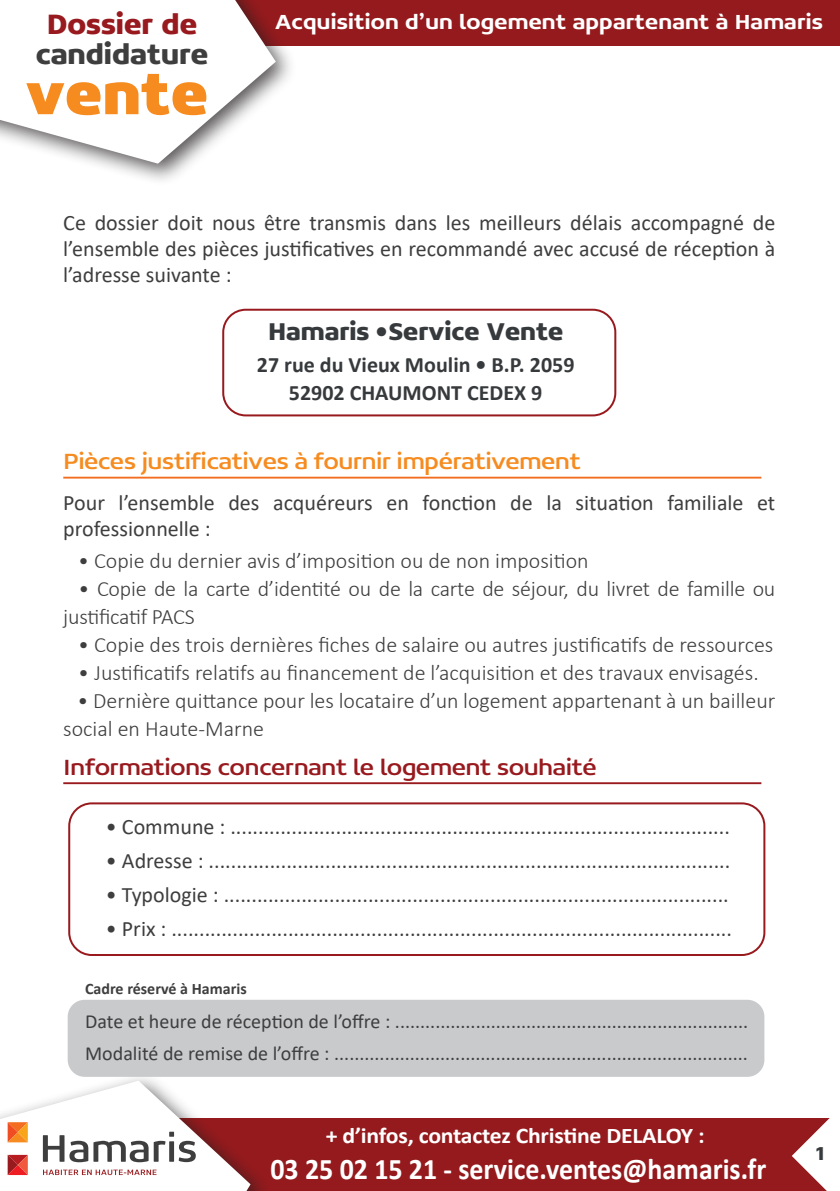
<style>
.page{position:relative;width:840px;height:1191px;background:#fff}
.page>*{position:absolute;margin:0;border:0;box-sizing:border-box;transform-origin:0 0}
.t1{font:800 62px "Concord";color:#f68b1f}
.t2{font:700 30px "Calibri";color:#fff;scale:.93 1}
.t3{font:700 30px "Concord";color:#3e3e3f}
.t4{font:700 30px "Concord";color:#981a1e}
.t5{font:700 26px "Concord";color:#373a3c}
.t6{font:24px "Concord";color:#f68b1f;scale:1.05 1}
.t7{font:24px "Concord";color:#981a1e;scale:1.05 1}
.t8{font:700 22.4px "Calibri";letter-spacing:-.01em;color:#fff;scale:1.06 1}
.t9{font:22px/26px "Calibri";color:#3e3e3f;text-align:justify}
.t10{font:300 22px/28px "Calibri";color:#3e3e3f}
.t11{font:700 22px/28px "Calibri";color:#373a3c;text-align:center}
.t12{font:500 22px "Concord";letter-spacing:.01em;color:#fff;scale:1.05 1}
.t13{font:20px/32px "Calibri";color:#3e3e3f}
.t14{font:700 20px "Concord";color:#383b3d}
.t15{font:700 16px "Calibri";color:#3e3e3f}
</style>
<div class="page">
<div style="left:0;top:0;width:839px;height:45px;background:#951a1d"></div>
<hr style="left:63px;top:477px;width:698px;height:1px;background:#f36e21">
<hr style="left:63px;top:782px;width:698px;height:2px;background:#981a1e">
<div style="left:130px;top:1118px;width:709px;height:73px;background:#951a1d"></div>
<div style="left:0;top:1070px;width:273px;height:121px;background:#231f20;opacity:.75"></div>
<svg style="left:0;top:1080px;width:250px;height:111px"></svg>
<div style="left:0;top:0;width:297px;height:187px;background:#231f20;opacity:.75"></div>
<svg style="left:0;top:0;width:276px;height:164px"></svg>
<div style="left:222px;top:309px;width:394px;height:107px;border:2px solid #981a1e;border-radius:23px"></div>
<div style="left:68px;top:802px;width:697px;height:154px;border:2px solid #981a1e;border-radius:23px"></div>
<div style="left:68px;top:999px;width:696px;height:77px;background:#c8cacc;border-radius:17px"></div>
<svg style="left:792px;top:1118px;width:47px;height:73px"></svg>
<h2 class="t4" style="left:47px;top:6px;width:152px">Dossier de</h2>
<h2 class="t3" style="left:36px;top:36px;width:174px">candidature</h2>
<h1 class="t1" style="left:26px;top:55px;width:184px">vente</h1>
<p class="t12" style="left:275px;top:8px;width:523px">Acquisition d’un logement appartenant à Hamaris</p>
<p class="t9" style="left:63px;top:209px;width:713px">Ce dossier doit nous être transmis dans les meilleurs délais accompagné de l’ensemble des pièces justificatives en recommandé avec accusé de réception à l’adresse suivante :</p>
<p class="t5" style="left:268px;top:315px;width:296px">Hamaris •Service Vente</p>
<p class="t11" style="left:257px;top:350px;width:319px">27 rue du Vieux Moulin • B.P. 2059<br>52902 CHAUMONT CEDEX 9</p>
<p class="t6" style="left:64px;top:447px;width:493px">Pièces justificatives à fournir impérativement</p>
<p class="t9" style="left:63px;top:489px;width:713px">Pour l’ensemble des acquéreurs en fonction de la situation familiale et professionnelle :</p>
<p class="t10" style="left:78px;top:546px;width:511px">• Copie du dernier avis d’imposition ou de non imposition</p>
<p class="t10" style="left:63px;top:574px;width:713px;text-indent:15px">• Copie de la carte d’identité ou de la carte de séjour, du livret de famille ou justificatif PACS</p>
<p class="t10" style="left:78px;top:630px;width:696px">• Copie des trois dernières fiches de salaire ou autres justificatifs de ressources</p>
<p class="t10" style="left:78px;top:658px;width:681px">• Justificatifs relatifs au financement de l’acquisition et des travaux envisagés.</p>
<p class="t10" style="left:63px;top:686px;width:713px;text-indent:14px">• Dernière quittance pour les locataire d’un logement appartenant à un bailleur social en Haute-Marne</p>
<p class="t7" style="left:64px;top:752px;width:508px">Informations concernant le logement souhaité</p>
<p class="t9" style="left:106px;top:813px;width:625px">• Commune : ..........................................................................................</p>
<p class="t9" style="left:106px;top:847px;width:625px">• Adresse : ..............................................................................................</p>
<p class="t9" style="left:106px;top:881px;width:624px">• Typologie : ...........................................................................................</p>
<p class="t9" style="left:106px;top:915px;width:627px">• Prix : .....................................................................................................</p>
<p class="t15" style="left:85px;top:977px;width:163px">Cadre réservé à Hamaris</p>
<p class="t13" style="left:85px;top:1005px;width:664px">Date et heure de réception de l’offre : ......................................................................<br>Modalité de remise de l’offre : ..................................................................................</p>
<p class="t8" style="left:325px;top:1119px;width:359px">+ d’infos, contactez Christine DELALOY :</p>
<h2 class="t2" style="left:270px;top:1147px;width:534px">03 25 02 15 21 - service.ventes@hamaris.fr</h2>
<p class="t14" style="left:815px;top:1141px;width:10px">1</p>
</div>
